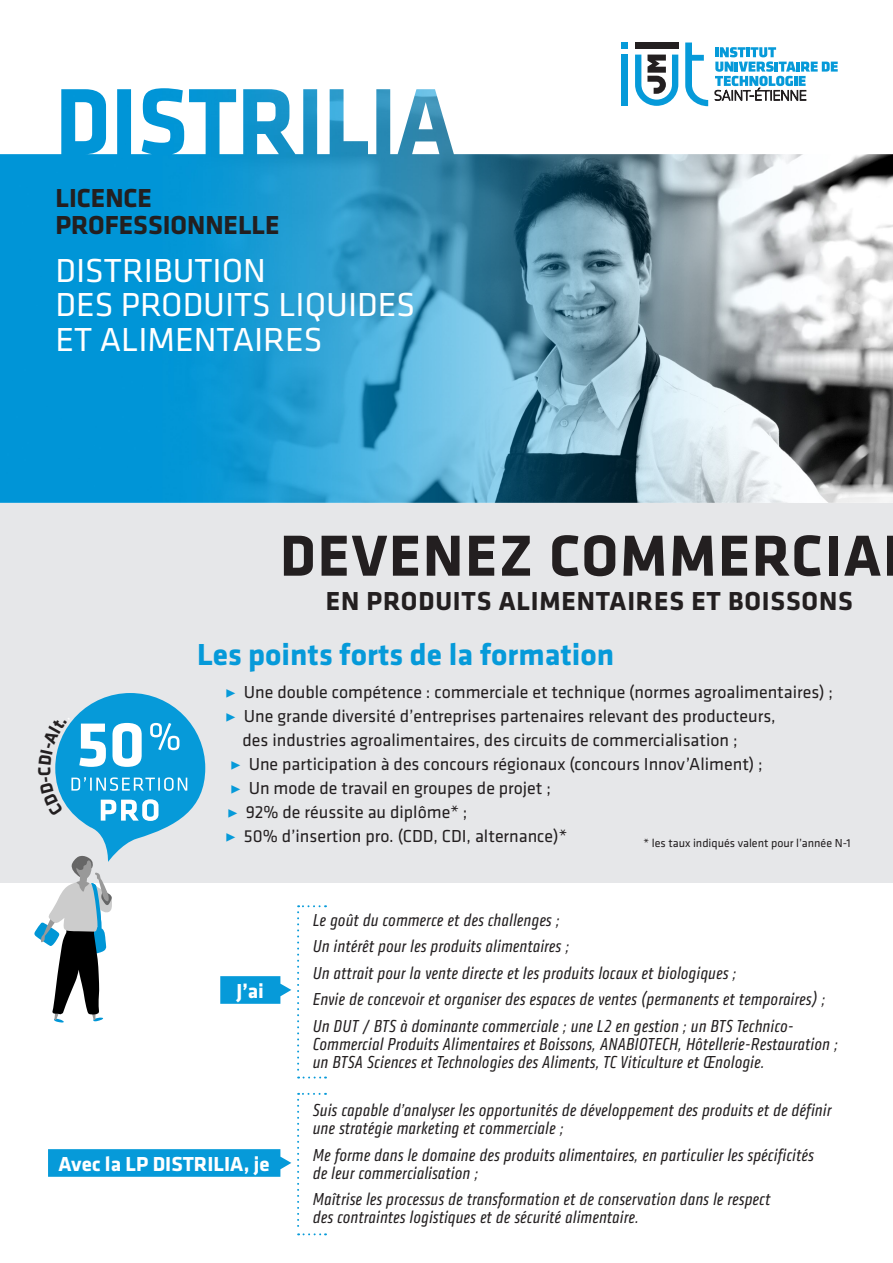
<style>
.page{position:relative;width:893px;height:1263px;background:#fff}
.page>*{position:absolute;margin:0;border:0;box-sizing:border-box;transform-origin:0 0}
.TITRE_BLANC{font:700 60px "Klavika";letter-spacing:.03em;color:#231f20}
.t1{font:34.5px/34.5px "Klavika";color:#fff}
.TITRE_BLANC-2{font:700 31.5px "Klavika";color:#069ad9}
.LISTE_blanc{font:700 27px "Klavika";letter-spacing:.03em;color:#231f20}
.LISTE_blanc-2{font:700 27px/27px "Klavika";color:#231f20}
.TITRE_BLANC-3{font:700 21px "Klavika";color:#fff}
.t2{font:italic 18px/18px "Klavika Condensed";letter-spacing:.03em;color:#231f20}
.LISTE_blanc-3{font:18px/24px "Klavika";color:#231f20}
.LISTE_blanc-4{font:12px "Klavika";color:#231f20}
.s1{font-family:"Minion Pro";font-weight:700;color:#069ad9}
</style>
<div class="page">
<img style="left:0;top:88px;width:893px;height:415px">
<div style="left:0;top:503px;width:893px;height:379px;background:#e6e7e9"></div>
<svg style="left:220px;top:976px;width:71px;height:28px;background:#25a6dd"></svg>
<svg style="left:48px;top:1149px;width:243px;height:28px;background:#119eda"></svg>
<svg style="left:621px;top:43px;width:6px;height:6px"></svg>
<div style="left:635px;top:43px;width:43px;height:6px;background:#231f20"></div>
<svg style="left:635px;top:55px;width:43px;height:51px"></svg>
<div style="left:621px;top:55px;width:6px;height:51px;background:#069ad9"></div>
<svg style="left:685px;top:43px;width:23px;height:63px"></svg>
<svg style="left:715px;top:47px;width:123px;height:54px"></svg>
<svg style="left:297px;top:905px;width:29px;height:173px"></svg>
<svg style="left:297px;top:1093px;width:29px;height:142px"></svg>
<svg style="left:34px;top:693px;width:171px;height:330px"></svg>
<p class="LISTE_blanc-2" style="left:56px;top:184px;width:225px">LICENCE<br>PROFESSIONNELLE</p>
<p class="t1" style="left:56px;top:252px;width:361px">DISTRIBUTION<br>DES PRODUITS LIQUIDES<br>ET ALIMENTAIRES</p>
<p class="TITRE_BLANC" style="left:280px;top:512px;width:603px">DEVENEZ COMMERCIA</p>
<p class="LISTE_blanc" style="left:326px;top:582px;width:528px">EN PRODUITS ALIMENTAIRES ET BOISSONS</p>
<p class="TITRE_BLANC-2" style="left:197px;top:632px;width:419px">Les points forts de la formation</p>
<p class="LISTE_blanc-3" style="left:225px;top:679px;width:609px"><span class="s1">▶</span> Une double compétence : commerciale et technique (normes agroalimentaires) ;</p>
<p class="LISTE_blanc-3" style="left:242px;top:703px;width:535px;text-indent:-17px"><span class="s1">▶</span> Une grande diversité d’entreprises partenaires relevant des producteurs, des industries agroalimentaires, des circuits de commercialisation ;</p>
<p class="LISTE_blanc-3" style="left:230px;top:751px;width:534px"><span class="s1">▶</span> Une participation à des concours régionaux (concours Innov’Aliment) ;</p>
<p class="LISTE_blanc-3" style="left:230px;top:775px;width:322px"><span class="s1">▶</span> Un mode de travail en groupes de projet ;</p>
<p class="LISTE_blanc-3" style="left:227px;top:799px;width:242px"><span class="s1">▶</span> 92% de réussite au diplôme* ;</p>
<p class="LISTE_blanc-3" style="left:225px;top:823px;width:343px"><span class="s1">▶</span> 50% d’insertion pro. (CDD, CDI, alternance)*</p>
<p class="LISTE_blanc-4" style="left:643px;top:835px;width:209px">* les taux indiqués valent pour l’année N-1</p>
<p class="TITRE_BLANC-3" style="left:237px;top:976px;width:29px">J’ai</p>
<p class="TITRE_BLANC-3" style="left:59px;top:1149px;width:213px">Avec la LP DISTRILIA, je</p>
<p class="t2" style="left:313px;top:911px;width:248px">Le goût du commerce et des challenges ;</p>
<p class="t2" style="left:313px;top:937px;width:258px">Un intérêt pour les produits alimentaires ;</p>
<p class="t2" style="left:313px;top:964px;width:425px">Un attrait pour la vente directe et les produits locaux et biologiques ;</p>
<p class="t2" style="left:313px;top:990px;width:514px">Envie de concevoir et organiser des espaces de ventes (permanents et temporaires) ;</p>
<p class="t2" style="left:313px;top:1017px;width:526px">Un DUT / BTS à dominante commerciale ; une L2 en gestion ; un BTS Technico-<br>Commercial Produits Alimentaires et Boissons, ANABIOTECH, Hôtellerie-Restauration ; un BTSA Sciences et Technologies des Aliments, TC Viticulture et Œnologie.</p>
<p class="t2" style="left:313px;top:1101px;width:520px">Suis capable d’analyser les opportunités de développement des produits et de définir une stratégie marketing et commerciale ;</p>
<p class="t2" style="left:313px;top:1146px;width:502px">Me forme dans le domaine des produits alimentaires, en particulier les spécificités de leur commercialisation ;</p>
<p class="t2" style="left:313px;top:1190px;width:459px">Maîtrise les processus de transformation et de conservation dans le respect des contraintes logistiques et de sécurité alimentaire.</p>
</div>
